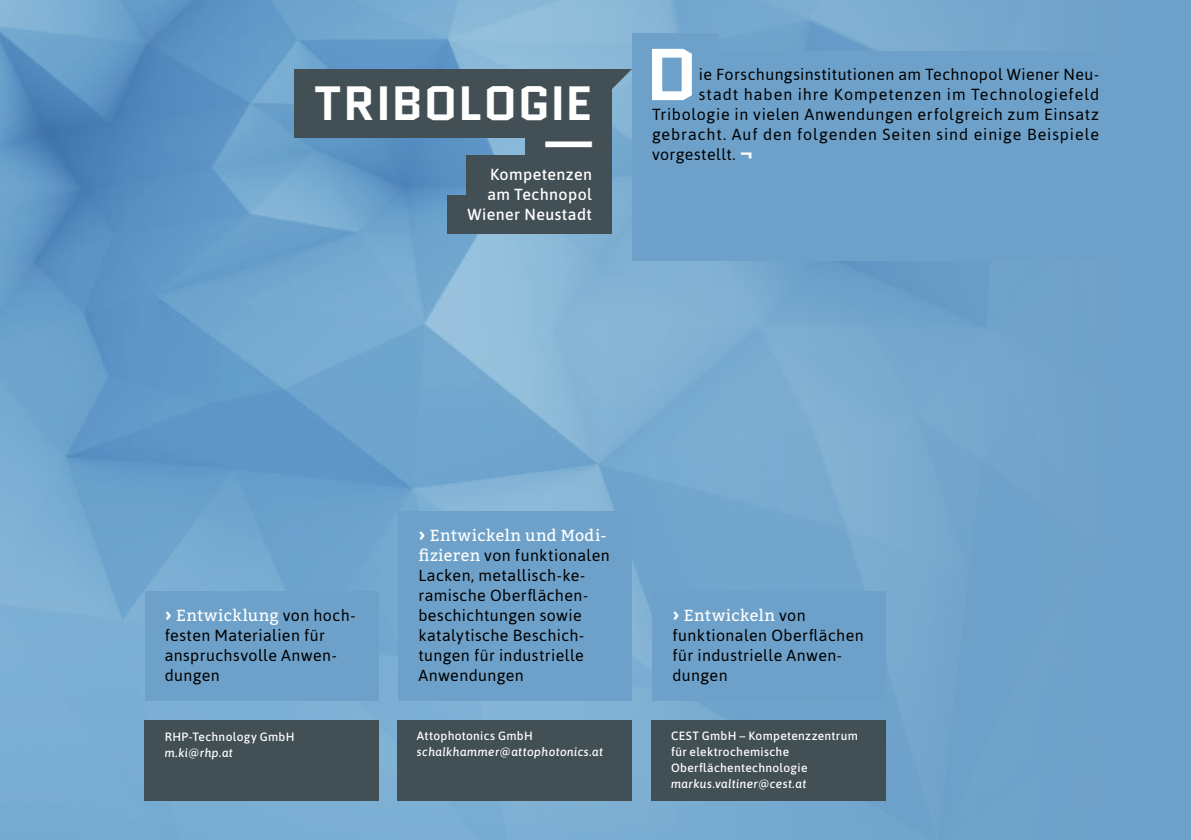
<style>
.page{position:relative;width:1191px;height:840px;background:#fff}
.page>*{position:absolute;margin:0;border:0;box-sizing:border-box;transform-origin:0 0}
.t1{font:700 73.2px "Quantico";color:#fff}
.t2{font:700 48px "Quantico";letter-spacing:.01em;color:#fff}
.t3{font:700 48px "Bitter";color:#fff}
.t4{font:16px/20px "Asap";letter-spacing:.03em;color:#000}
.t5{font:16px "Asap";letter-spacing:.06em;color:#000}
.t6{font:16px "Bitter";letter-spacing:.03em;color:#fff}
.t7{font:500 16px/20px "Asap";letter-spacing:.025em;color:#fff;text-align:right}
.t8{font:500 12px/16px "Asap";letter-spacing:.025em;color:#fff}
.t9{font:italic 500 12px "Asap";letter-spacing:.03em;color:#fff}
.s1{font-family:"Bitter";font-weight:700;font-size:20px;color:#fff}
.s2{font-weight:700;font-size:20px}
.s3{font-family:"Asap";color:#000}
.s4{font-family:"Bitter";color:#fff}
</style>
<div class="page">
<img style="left:0;top:0;width:1191px;height:839px">
<div style="left:295px;top:69px;width:317px;height:69px;background:#424f54"></div>
<div style="left:526px;top:123px;width:86px;height:37px;background:#424f54"></div>
<div style="left:466px;top:155px;width:146px;height:38px;background:#424f54"></div>
<div style="left:466px;top:175px;width:146px;height:38px;background:#424f54"></div>
<div style="left:447px;top:195px;width:165px;height:38px;background:#424f54"></div>
<svg style="left:612px;top:69px;width:20px;height:20px"></svg>
<div style="left:632px;top:33px;width:87px;height:43px;background:#6ea1c9"></div>
<div style="left:632px;top:51px;width:487px;height:130px;background:#6ea1c9"></div>
<div style="left:632px;top:171px;width:487px;height:50px;background:#6ea1c9"></div>
<div style="left:632px;top:211px;width:487px;height:50px;background:#6ea1c9"></div>
<div style="left:652px;top:591px;width:234px;height:108px;background:#6ea1c9"></div>
<div style="left:651px;top:720px;width:234px;height:32px;background:#424f54"></div>
<div style="left:651px;top:752px;width:234px;height:16px;background:#424f54"></div>
<div style="left:651px;top:768px;width:234px;height:16px;background:#424f54"></div>
<div style="left:651px;top:784px;width:234px;height:16px;background:#424f54"></div>
<div style="left:145px;top:720px;width:234px;height:16px;background:#424f54"></div>
<div style="left:145px;top:736px;width:234px;height:16px;background:#424f54"></div>
<div style="left:145px;top:752px;width:234px;height:16px;background:#424f54"></div>
<div style="left:145px;top:768px;width:234px;height:16px;background:#424f54"></div>
<div style="left:145px;top:784px;width:234px;height:16px;background:#424f54"></div>
<div style="left:145px;top:591px;width:233px;height:108px;background:#6ea1c9"></div>
<div style="left:398px;top:511px;width:234px;height:188px;background:#6ea1c9"></div>
<div style="left:397px;top:720px;width:234px;height:16px;background:#424f54"></div>
<div style="left:397px;top:736px;width:234px;height:16px;background:#424f54"></div>
<div style="left:397px;top:752px;width:234px;height:16px;background:#424f54"></div>
<div style="left:397px;top:768px;width:234px;height:16px;background:#424f54"></div>
<div style="left:397px;top:784px;width:234px;height:16px;background:#424f54"></div>
<h2 class="t2" style="left:314px;top:69px;width:279px">TRIBOLOGIE</h2>
<h2 class="t3" style="left:545px;top:112px;width:48px">—</h2>
<p class="t7" style="left:490px;top:164px;width:103px">Kompetenzen</p>
<p class="t7" style="left:467px;top:184px;width:126px">am Technopol<br>Wiener Neustadt</p>
<h1 class="t1" style="left:646px;top:22px;width:54px">D</h1>
<p class="t4" style="left:699px;top:64px;width:402px">ie Forschungsinstitutionen am Technopol Wiener Neu-</p>
<p class="t5" style="left:699px;top:85px;width:402px">stadt haben ihre Kompetenzen im Technologiefeld</p>
<p class="t4" style="left:652px;top:104px;width:448px">Tribologie in vielen Anwendungen erfolgreich zum Einsatz</p>
<p class="t5" style="left:652px;top:125px;width:448px">gebracht. Auf den folgenden Seiten sind einige Beispiele</p>
<p class="t4" style="left:652px;top:144px;width:102px">vorgestellt. <span class="s1">¬</span></p>
<p class="t6" style="left:165px;top:604px;width:192px"><span class="s2">›</span> Entwicklung <span class="s3">von hoch-</span></p>
<p class="t4" style="left:165px;top:624px;width:174px">festen Materialien für anspruchsvolle Anwen&shy;dungen</p>
<p class="t8" style="left:165px;top:727px;width:131px">RHP-Technology GmbH</p>
<p class="t9" style="left:165px;top:744px;width:70px">m.ki@rhp.at</p>
<p class="t6" style="left:418px;top:524px;width:190px"><span class="s2">›</span> Entwickeln und Modi-</p>
<p class="t4" style="left:418px;top:544px;width:193px"><span class="s4">fizieren</span> von funktionalen<br>Lacken, metallisch-ke&shy;ramische Oberflächen&shy;beschichtungen sowie katalytische Beschich&shy;tungen für industrielle<br>Anwendungen</p>
<p class="t8" style="left:417px;top:727px;width:117px">Attophotonics GmbH</p>
<p class="t9" style="left:417px;top:743px;width:188px">schalkhammer@attophotonics.at</p>
<p class="t6" style="left:672px;top:604px;width:135px"><span class="s2">›</span> Entwickeln <span class="s3">von</span></p>
<p class="t4" style="left:672px;top:624px;width:193px">funktionalen Oberflächen für industrielle Anwen&shy;dungen</p>
<p class="t8" style="left:671px;top:727px;width:188px">CEST GmbH – Kompetenzzentrum für elektrochemische<br>Oberflächentechnologie</p>
<p class="t9" style="left:671px;top:775px;width:137px">markus.valtiner@cest.at</p>
</div>
